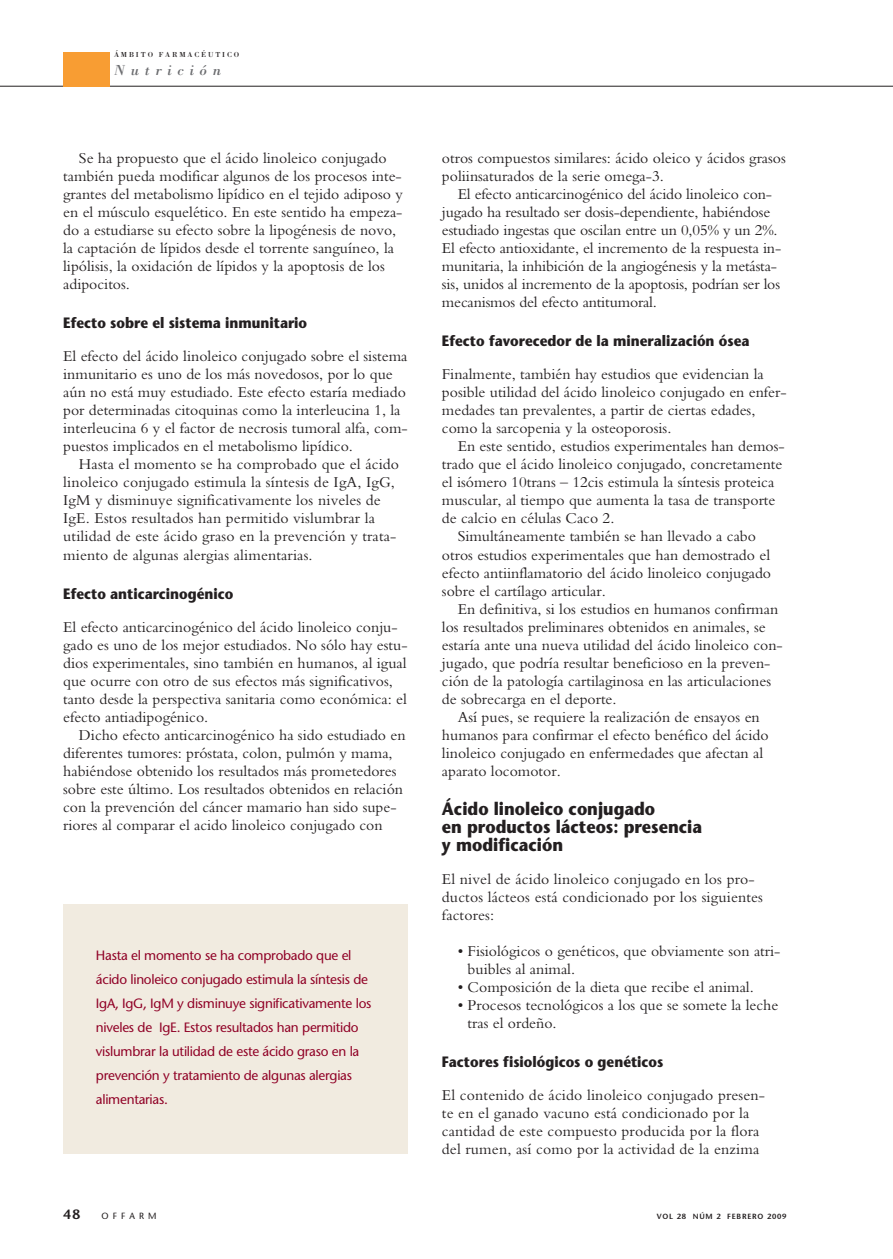
<style>
.page{position:relative;width:893px;height:1259px;background:#fff}
.page>*{position:absolute;margin:0;border:0;box-sizing:border-box;transform-origin:0 0}
.t1{font:700 18px/18px "Stone Sans Std";color:#231f20;scale:.9 1}
.t2{font:15.75px/18px "Bembo Std";color:#231f20}
.t3{font:700 15px "Stone Sans Std";color:#231f20;scale:.9 1}
.t4{font:italic 15px "Bodoni Std";letter-spacing:.375em;color:#6c6d70}
.t5{font:500 13.5px/24px "Stone Sans Std";letter-spacing:-.02em;color:#900126}
.t6{font:600 13.5px "Stone Sans Std";color:#231f20}
.t7{font:500 9px "Stone Sans Std";letter-spacing:.45em;color:#231f20}
.t8{font:600 7.5px "Stone Sans Std";letter-spacing:.1em;color:#231f20}
.t9{font:7.5px "Bodoni Std";letter-spacing:.25em;color:#231f20}
</style>
<div class="page">
<hr style="left:0;top:86px;width:892px;height:1px;background:#231f20">
<div style="left:63px;top:52px;width:47px;height:34px;background:#f89d33"></div>
<div style="left:63px;top:904px;width:345px;height:249px;background:#f1ebe0"></div>
<p class="t9" style="left:114px;top:50px;width:127px">ÁMBITO FARMACÉUTICO</p>
<p class="t4" style="left:114px;top:61px;width:108px">Nutrición</p>
<p class="t2" style="left:63px;top:149px;width:341px;text-indent:16px">Se ha propuesto que el ácido linoleico conjugado también pueda modificar algunos de los procesos inte&shy;grantes del metabolismo lipídico en el tejido adiposo y en el músculo esquelético. En este sentido ha empeza&shy;do a estudiarse su efecto sobre la lipogénesis de novo, la captación de lípidos desde el torrente sanguíneo, la lipólisis, la oxidación de lípidos y la apoptosis de los adipocitos.</p>
<p class="t3" style="left:63px;top:314px;width:272px">Efecto sobre el sistema inmunitario</p>
<p class="t2" style="left:63px;top:347px;width:346px">El efecto del ácido linoleico conjugado sobre el sistema inmunitario es uno de los más novedosos, por lo que aún no está muy estudiado. Este efecto estaría mediado por determinadas citoquinas como la interleucina 1, la interleucina 6 y el factor de necrosis tumoral alfa, com&shy;puestos implicados en el metabolismo lipídico.</p>
<p class="t2" style="left:63px;top:455px;width:337px;text-indent:16px">Hasta el momento se ha comprobado que el ácido linoleico conjugado estimula la síntesis de IgA, IgG, IgM y disminuye significativamente los niveles de IgE. Estos resultados han permitido vislumbrar la utilidad de este ácido graso en la prevención y trata&shy;miento de algunas alergias alimentarias.</p>
<p class="t3" style="left:63px;top:584px;width:190px">Efecto anticarcinogénico</p>
<p class="t2" style="left:63px;top:617px;width:346px">El efecto anticarcinogénico del ácido linoleico conju&shy;gado es uno de los mejor estudiados. No sólo hay estu&shy;dios experimentales, sino también en humanos, al igual que ocurre con otro de sus efectos más significativos, tanto desde la perspectiva sanitaria como económica: el efecto antiadipogénico.</p>
<p class="t2" style="left:63px;top:725px;width:344px;text-indent:16px">Dicho efecto anticarcinogénico ha sido estudiado en diferentes tumores: próstata, colon, pulmón y mama, habiéndose obtenido los resultados más prometedores sobre este último. Los resultados obtenidos en relación con la prevención del cáncer mamario han sido supe&shy;riores al comparar el acido linoleico conjugado con</p>
<p class="t5" style="left:96px;top:942px;width:277px">Hasta el momento se ha comprobado que el ácido linoleico conjugado estimula la síntesis de IgA, IgG, IgM y disminuye significativamente los niveles de IgE. Estos resultados han permitido vislumbrar la utilidad de este ácido graso en la prevención y tratamiento de algunas alergias alimentarias.</p>
<p class="t2" style="left:442px;top:149px;width:345px">otros compuestos similares: ácido oleico y ácidos grasos poliinsaturados de la serie omega-3.</p>
<p class="t2" style="left:442px;top:185px;width:341px;text-indent:16px">El efecto anticarcinogénico del ácido linoleico con&shy;jugado ha resultado ser dosis-dependiente, habiéndose estudiado ingestas que oscilan entre un 0,05% y un 2%.<br>El efecto antioxidante, el incremento de la respuesta in&shy;munitaria, la inhibición de la angiogénesis y la metásta&shy;sis, unidos al incremento de la apoptosis, podrían ser los mecanismos del efecto antitumoral.</p>
<p class="t3" style="left:442px;top:332px;width:343px">Efecto favorecedor de la mineralización ósea</p>
<p class="t2" style="left:442px;top:365px;width:346px">Finalmente, también hay estudios que evidencian la posible utilidad del ácido linoleico conjugado en enfer&shy;medades tan prevalentes, a partir de ciertas edades, como la sarcopenia y la osteoporosis.</p>
<p class="t2" style="left:457px;top:437px;width:328px">En este sentido, estudios experimentales han demos-</p>
<p class="t2" style="left:442px;top:455px;width:342px">trado que el ácido linoleico conjugado, concretamente</p>
<p class="t2" style="left:442px;top:473px;width:334px">el isómero 10trans – 12cis estimula la síntesis proteica</p>
<p class="t2" style="left:442px;top:491px;width:335px">muscular, al tiempo que aumenta la tasa de transporte</p>
<p class="t2" style="left:442px;top:509px;width:174px">de calcio en células Caco 2.</p>
<p class="t2" style="left:457px;top:527px;width:300px">Simultáneamente también se han llevado a cabo</p>
<p class="t2" style="left:442px;top:545px;width:329px">otros estudios experimentales que han demostrado el</p>
<p class="t2" style="left:442px;top:563px;width:330px">efecto antiinflamatorio del ácido linoleico conjugado</p>
<p class="t2" style="left:442px;top:581px;width:165px">sobre el cartílago articular.</p>
<p class="t2" style="left:457px;top:599px;width:322px">En definitiva, si los estudios en humanos confirman</p>
<p class="t2" style="left:442px;top:617px;width:325px">los resultados preliminares obtenidos en animales, se</p>
<p class="t2" style="left:442px;top:635px;width:342px">estaría ante una nueva utilidad del ácido linoleico con-</p>
<p class="t2" style="left:442px;top:653px;width:330px">jugado, que podría resultar beneficioso en la preven-</p>
<p class="t2" style="left:442px;top:671px;width:330px">ción de la patología cartilaginosa en las articulaciones</p>
<p class="t2" style="left:442px;top:689px;width:176px">de sobrecarga en el deporte.</p>
<p class="t2" style="left:457px;top:707px;width:303px">Así pues, se requiere la realización de ensayos en</p>
<p class="t2" style="left:442px;top:725px;width:328px">humanos para confirmar el efecto benéfico del ácido</p>
<p class="t2" style="left:442px;top:743px;width:323px">linoleico conjugado en enfermedades que afectan al</p>
<p class="t2" style="left:442px;top:761px;width:120px">aparato locomotor.</p>
<p class="t1" style="left:442px;top:799px;width:290px">Ácido linoleico conjugado<br>en productos lácteos: presencia y modificación</p>
<p class="t2" style="left:442px;top:869px;width:322px">El nivel de ácido linoleico conjugado en los pro&shy;ductos lácteos está condicionado por los siguientes factores:</p>
<p class="t2" style="left:467px;top:941px;width:314px;text-indent:-10px">• Fisiológicos o genéticos, que obviamente son atri&shy;buibles al animal.</p>
<p class="t2" style="left:457px;top:977px;width:297px">• Composición de la dieta que recibe el animal.</p>
<p class="t2" style="left:467px;top:995px;width:312px;text-indent:-10px">• Procesos tecnológicos a los que se somete la leche tras el ordeño.</p>
<p class="t3" style="left:442px;top:1052px;width:247px">Factores fisiológicos o genéticos</p>
<p class="t2" style="left:442px;top:1085px;width:324px">El contenido de ácido linoleico conjugado presen&shy;te en el ganado vacuno está condicionado por la cantidad de este compuesto producida por la flora del rumen, así como por la actividad de la enzima</p>
<p class="t6" style="left:63px;top:1206px;width:18px">48</p>
<p class="t7" style="left:102px;top:1210px;width:56px">Offarm</p>
<p class="t8" style="left:656px;top:1211px;width:131px">VOL 28 NÚM 2 FEBRERO 2009</p>
</div>
